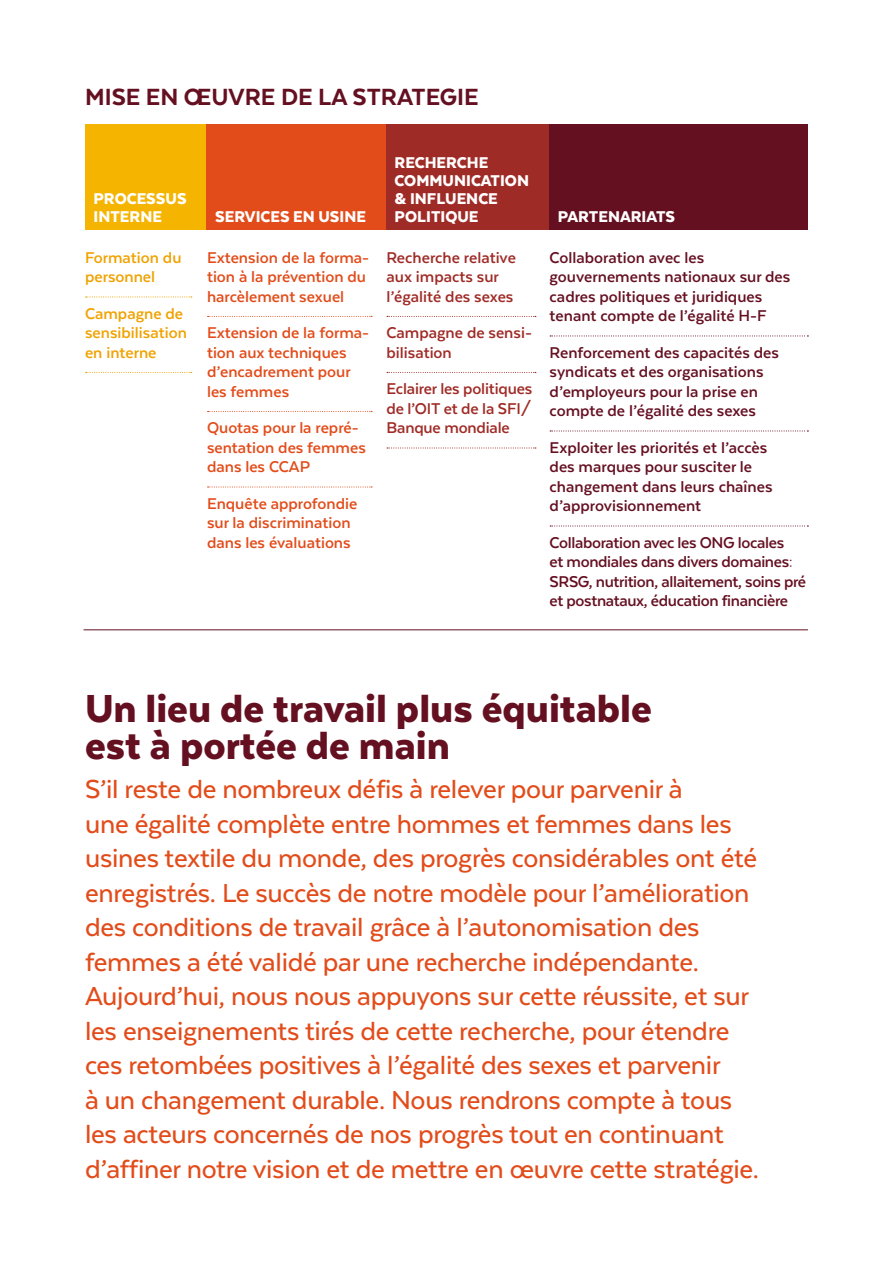
<style>
.page{position:relative;width:893px;height:1263px;background:#fff}
.page>*{position:absolute;margin:0;border:0;box-sizing:border-box;transform-origin:0 0}
.t1{font:900 45px/37.5px "Texta";color:#651021}
.t2{font:500 30px/34.5px "Texta";letter-spacing:-.01em;color:#e24c1a}
.t3{font:800 27px "Texta";color:#651021}
.t4{font:700 18px/19.5px "Texta";color:#651021}
.t5{font:700 18px/19.5px "Texta";color:#e24c1a}
.t6{font:700 18px/19.5px "Texta";letter-spacing:-.02em;color:#651021}
.t7{font:700 18px/19.5px "Texta";color:#9f2b26}
.t8{font:900 18px/18px "Texta";color:#fff}
.t9{font:700 18px/19.5px "Texta";color:#f0a200}
</style>
<div class="page">
<div style="left:85px;top:125px;width:126px;height:105px;background:#f4b400"></div>
<div style="left:207px;top:125px;width:182px;height:105px;background:#e24c1a"></div>
<div style="left:386px;top:125px;width:166px;height:105px;background:#9f2b26"></div>
<div style="left:549px;top:125px;width:259px;height:105px;background:#651021"></div>
<svg style="left:86px;top:296px;width:106px;height:1px"></svg>
<svg style="left:86px;top:372px;width:106px;height:1px"></svg>
<svg style="left:208px;top:316px;width:164px;height:1px"></svg>
<svg style="left:208px;top:411px;width:164px;height:1px"></svg>
<svg style="left:208px;top:486px;width:164px;height:2px"></svg>
<svg style="left:387px;top:316px;width:149px;height:1px"></svg>
<svg style="left:387px;top:372px;width:149px;height:1px"></svg>
<svg style="left:387px;top:447px;width:149px;height:2px"></svg>
<svg style="left:550px;top:335px;width:258px;height:1px"></svg>
<svg style="left:550px;top:430px;width:258px;height:1px"></svg>
<svg style="left:550px;top:525px;width:258px;height:2px"></svg>
<hr style="left:84px;top:629px;width:724px;height:1px;background:#651021">
<p class="t3" style="left:85px;top:84px;width:395px">MISE EN ŒUVRE DE LA STRATEGIE</p>
<p class="t8" style="left:94px;top:189px;width:95px">PROCESSUS<br>INTERNE</p>
<p class="t9" style="left:85px;top:248px;width:98px">Formation du personnel</p>
<p class="t9" style="left:85px;top:304px;width:103px">Campagne de sensibilisation en interne</p>
<p class="t8" style="left:215px;top:207px;width:152px">SERVICES EN USINE</p>
<p class="t5" style="left:207px;top:248px;width:164px">Extension de la forma&shy;tion à la prévention du harcèlement sexuel</p>
<p class="t5" style="left:207px;top:323px;width:164px">Extension de la forma&shy;tion aux techniques d’encadrement pour les femmes</p>
<p class="t5" style="left:207px;top:418px;width:160px">Quotas pour la repré&shy;sentation des femmes dans les CCAP</p>
<p class="t5" style="left:207px;top:494px;width:152px">Enquête approfondie sur la discrimination dans les évaluations</p>
<p class="t8" style="left:395px;top:153px;width:136px">RECHERCHE<br>COMMUNICATION &amp; INFLUENCE<br>POLITIQUE</p>
<p class="t7" style="left:386px;top:248px;width:131px">Recherche relative aux impacts sur l’égalité des sexes</p>
<p class="t7" style="left:386px;top:323px;width:147px">Campagne de sensi&shy;bilisation</p>
<p class="t7" style="left:386px;top:379px;width:147px;text-align:justify">Eclairer les politiques de l’OIT et de la SFI/ Banque mondiale</p>
<p class="t8" style="left:558px;top:207px;width:119px">PARTENARIATS</p>
<p class="t4" style="left:550px;top:248px;width:242px">Collaboration avec les gouvernements nationaux sur des cadres politiques et juridiques tenant compte de l’égalité H-F</p>
<p class="t4" style="left:550px;top:343px;width:231px">Renforcement des capacités des syndicats et des organisations d’employeurs pour la prise en compte de l’égalité des sexes</p>
<p class="t4" style="left:550px;top:438px;width:224px">Exploiter les priorités et l’accès des marques pour susciter le changement dans leurs chaînes d’approvisionnement</p>
<p class="t6" style="left:550px;top:533px;width:258px">Collaboration avec les ONG locales<br>et mondiales dans divers domaines:<br>SRSG, nutrition, allaitement, soins pré et postnataux, éducation financière</p>
<h1 class="t1" style="left:85px;top:689px;width:568px">Un lieu de travail plus équitable est à portée de main</h1>
<p class="t2" style="left:85px;top:773px;width:676px">S’il reste de nombreux défis à relever pour parvenir à<br>une égalité complète entre hommes et femmes dans les usines textile du monde, des progrès considérables ont été enregistrés. Le succès de notre modèle pour l’amélioration des conditions de travail grâce à l’autonomisation des femmes a été validé par une recherche indépendante.<br>Aujourd’hui, nous nous appuyons sur cette réussite, et sur les enseignements tirés de cette recherche, pour étendre ces retombées positives à l’égalité des sexes et parvenir<br>à un changement durable. Nous rendrons compte à tous les acteurs concernés de nos progrès tout en continuant d’affiner notre vision et de mettre en œuvre cette stratégie.</p>
</div>
